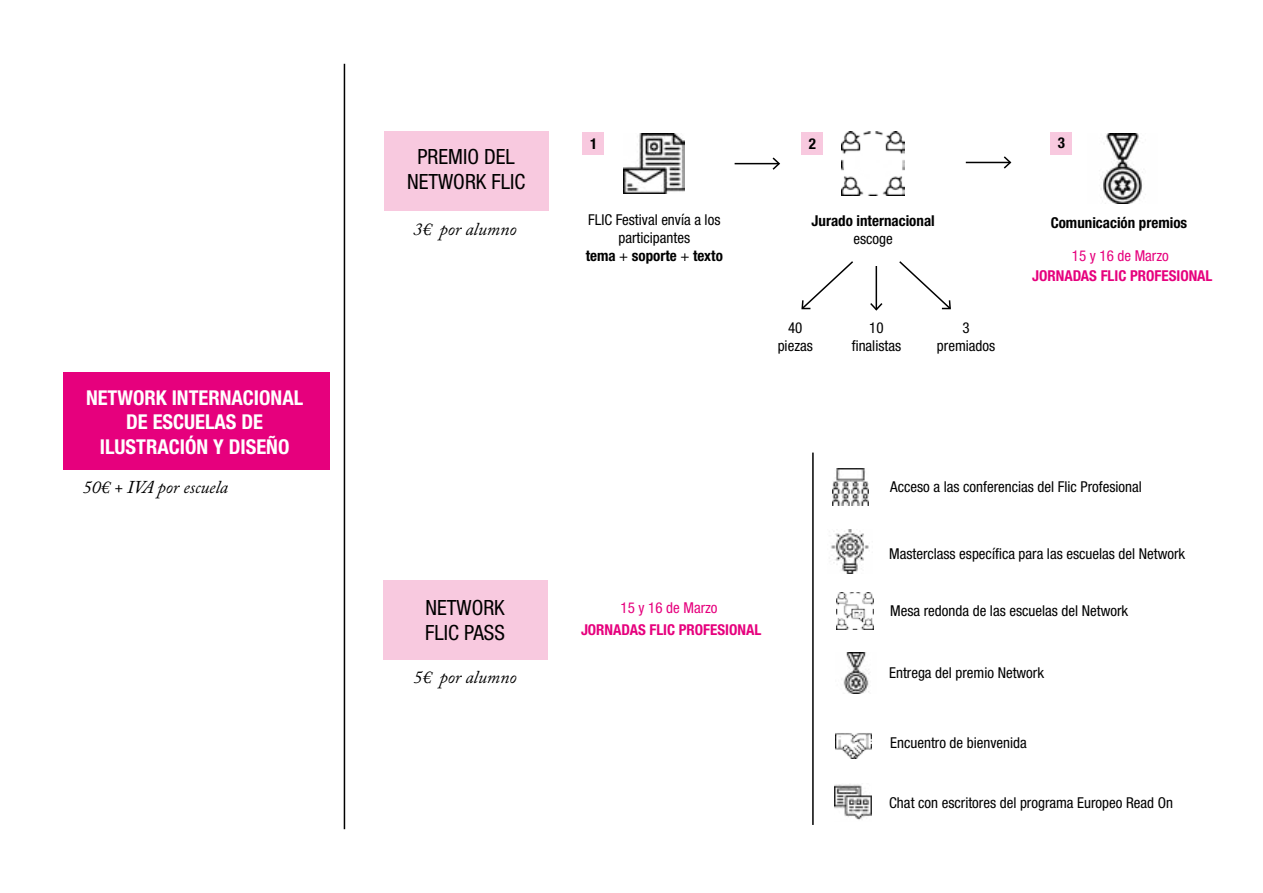
<style>
.page{position:relative;width:1263px;height:893px;background:#fff}
.page>*{position:absolute;margin:0;border:0;box-sizing:border-box;transform-origin:0 0}
.t1{font:condensed 21px/25.2px "Helvetica Neue LT Std";color:#000;text-align:center}
.t2{font:700 condensed 20.55px/24.6px "Helvetica Neue LT Std";color:#fff;text-align:center}
.t3{font:italic 18px "Adobe Caslon Pro";color:#000}
.t4{font:condensed 15px/18px "Helvetica Neue LT Std";color:#000;text-align:center}
.t5{font:700 condensed 15px "Helvetica Neue LT Std";color:#e6007d}
.t6{font:700 condensed 15px "Helvetica Neue LT Std";color:#000}
.t7{font:condensed 15px "Helvetica Neue LT Std";color:#e6007d}
.s1{font-weight:700}
</style>
<div class="page">
<div style="left:63px;top:372px;width:267px;height:98px;background:#e6007d"></div>
<hr style="left:344px;top:64px;width:1px;height:765px;background:#000">
<div style="left:384px;top:131px;width:164px;height:80px;background:#f8c9df"></div>
<div style="left:383px;top:580px;width:164px;height:80px;background:#f8c9df"></div>
<img style="left:624px;top:133px;width:61px;height:61px">
<img style="left:841px;top:132px;width:64px;height:63px">
<img style="left:1102px;top:133px;width:41px;height:71px">
<img style="left:843px;top:652px;width:26px;height:41px">
<hr style="left:735px;top:163px;width:44px;height:1px;background:#000">
<svg style="left:771px;top:157px;width:9px;height:13px"></svg>
<hr style="left:966px;top:162px;width:44px;height:1px;background:#000">
<svg style="left:1002px;top:156px;width:10px;height:13px"></svg>
<svg style="left:801px;top:261px;width:52px;height:49px"></svg>
<svg style="left:899px;top:261px;width:52px;height:49px"></svg>
<hr style="left:875px;top:266px;width:2px;height:44px;background:#000">
<svg style="left:870px;top:301px;width:13px;height:10px"></svg>
<img style="left:832px;top:469px;width:37px;height:36px">
<img style="left:836px;top:593px;width:37px;height:37px">
<img style="left:834px;top:784px;width:37px;height:36px">
<img style="left:831px;top:529px;width:38px;height:45px">
<hr style="left:812px;top:453px;width:2px;height:372px;background:#000">
<img style="left:835px;top:733px;width:36px;height:25px">
<div style="left:583px;top:132px;width:21px;height:23px;background:#f8c9df"></div>
<div style="left:801px;top:132px;width:21px;height:23px;background:#f8c9df"></div>
<div style="left:1050px;top:132px;width:22px;height:22px;background:#f8c9df"></div>
<h2 class="t2" style="left:86px;top:385px;width:219px">NETWORK INTERNACIONAL<br>DE ESCUELAS DE<br>ILUSTRACIÓN Y DISEÑO</h2>
<p class="t3" style="left:83px;top:477px;width:147px">50€ + IVA por escuela</p>
<h1 class="t1" style="left:407px;top:144px;width:120px">PREMIO DEL<br>NETWORK FLIC</h1>
<p class="t3" style="left:413px;top:218px;width:105px">3€ por alumno</p>
<h1 class="t1" style="left:425px;top:595px;width:81px;text-align:left">NETWORK<br>FLIC PASS</h1>
<p class="t3" style="left:413px;top:667px;width:105px">5€ por alumno</p>
<p class="t6" style="left:590px;top:134px;width:9px">1</p>
<p class="t6" style="left:809px;top:135px;width:9px">2</p>
<p class="t6" style="left:1058px;top:134px;width:9px">3</p>
<p class="t4" style="left:586px;top:210px;width:139px">FLIC Festival envía a los participantes<br><span class="s1">tema</span> + <span class="s1">soporte</span> + <span class="s1">texto</span></p>
<p class="t6" style="left:811px;top:212px;width:125px">Jurado internacional</p>
<p class="t4" style="left:853px;top:230px;width:41px">escoge</p>
<p class="t4" style="left:778px;top:318px;width:37px">40 piezas</p>
<p class="t4" style="left:852px;top:318px;width:51px">10 finalistas</p>
<p class="t4" style="left:937px;top:318px;width:60px">3 premiados</p>
<p class="t6" style="left:1051px;top:213px;width:138px">Comunicación premios</p>
<p class="t7" style="left:1072px;top:247px;width:99px">15 y 16 de Marzo</p>
<p class="t5" style="left:1032px;top:266px;width:182px">JORNADAS FLIC PROFESIONAL</p>
<p class="t7" style="left:621px;top:599px;width:99px">15 y 16 de Marzo</p>
<p class="t5" style="left:581px;top:621px;width:182px">JORNADAS FLIC PROFESIONAL</p>
<p class="t4" style="left:890px;top:478px;width:253px">Acceso a las conferencias del Flic Profesional</p>
<p class="t4" style="left:889px;top:544px;width:297px">Masterclass específica para las escuelas del Network</p>
<p class="t4" style="left:890px;top:602px;width:239px">Mesa redonda de las escuelas del Network</p>
<p class="t4" style="left:889px;top:664px;width:156px">Entrega del premio Network</p>
<p class="t4" style="left:890px;top:734px;width:138px">Encuentro de bienvenida</p>
<p class="t4" style="left:889px;top:793px;width:285px">Chat con escritores del programa Europeo Read On</p>
</div>
